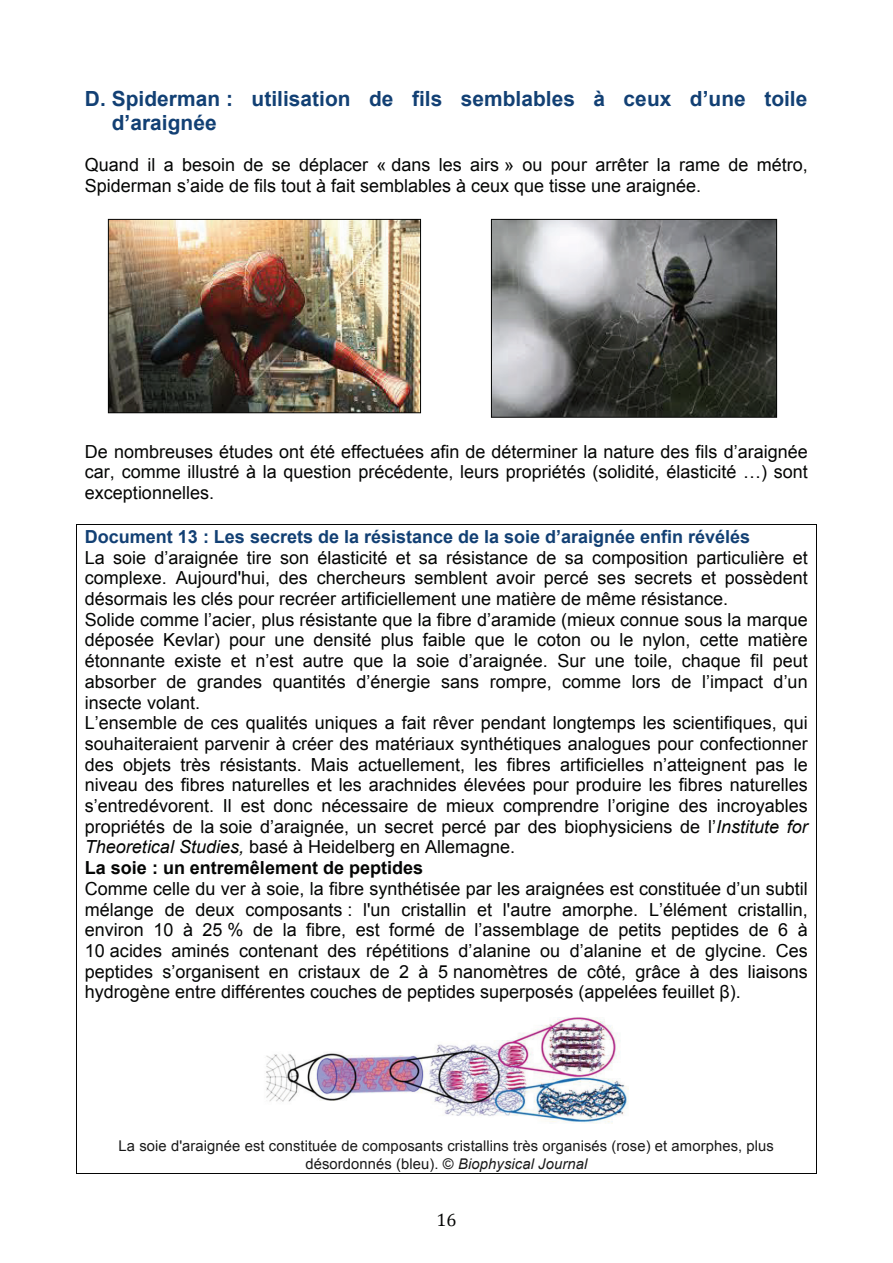
<style>
.page{position:relative;width:893px;height:1263px;background:#fff}
.page>*{position:absolute;margin:0;border:0;box-sizing:border-box;transform-origin:0 0}
.t1{font:700 20.85px/24.2px "Arial";letter-spacing:.005em;color:#124074}
.t2{font:18px/20.7px "Arial";color:#040504}
.t3{font:700 18px "Arial";color:#124074}
.t4{font:18px "Cambria";color:#040504}
.t5{font:14.7px/17.7px "Arial";letter-spacing:.01em;color:#191919;text-align:center}
.s1{font-style:italic}
.s2{font-weight:700}
</style>
<div class="page">
<hr style="left:77px;top:524px;width:739px;height:1px;background:#040504">
<svg style="left:76px;top:524px;width:1px;height:478px"></svg>
<svg style="left:816px;top:524px;width:1px;height:478px"></svg>
<hr style="left:76px;top:1002px;width:1px;height:135px;background:#040504">
<hr style="left:816px;top:1002px;width:1px;height:135px;background:#040504">
<hr style="left:77px;top:1173px;width:739px;height:1px;background:#040504">
<svg style="left:76px;top:1137px;width:1px;height:37px"></svg>
<svg style="left:816px;top:1137px;width:1px;height:37px"></svg>
<img style="left:110px;top:221px;width:309px;height:190px">
<div style="left:108px;top:219px;width:313px;height:194px;border:1px solid #040504"></div>
<img style="left:493px;top:221px;width:282px;height:195px">
<div style="left:491px;top:219px;width:286px;height:199px;border:1px solid #040504"></div>
<img style="left:266px;top:1017px;width:363px;height:107px">
<p class="t1" style="left:112px;top:87px;width:697px;text-indent:-27px">D. Spiderman : utilisation de fils semblables à ceux d’une toile d’araignée</p>
<p class="t2" style="left:85px;top:155px;width:724px">Quand il a besoin de se déplacer « dans les airs » ou pour arrêter la rame de métro,<br>Spiderman s’aide de fils tout à fait semblables à ceux que tisse une araignée.</p>
<p class="t2" style="left:85px;top:441px;width:724px;text-align:justify">De nombreuses études ont été effectuées afin de déterminer la nature des fils d’araignée car, comme illustré à la question précédente, leurs propriétés (solidité, élasticité …) sont exceptionnelles.</p>
<p class="t3" style="left:85px;top:525px;width:667px">Document 13 : Les secrets de la résistance de la soie d’araignée enfin révélés</p>
<p class="t2" style="left:85px;top:547px;width:724px">La soie d’araignée tire son élasticité et sa résistance de sa composition particulière et complexe. Aujourd'hui, des chercheurs semblent avoir percé ses secrets et possèdent désormais les clés pour recréer artificiellement une matière de même résistance.<br>Solide comme l’acier, plus résistante que la fibre d’aramide (mieux connue sous la marque déposée Kevlar) pour une densité plus faible que le coton ou le nylon, cette matière étonnante existe et n’est autre que la soie d’araignée. Sur une toile, chaque fil peut absorber de grandes quantités d’énergie sans rompre, comme lors de l’impact d’un insecte volant.<br>L’ensemble de ces qualités uniques a fait rêver pendant longtemps les scientifiques, qui souhaiteraient parvenir à créer des matériaux synthétiques analogues pour confectionner des objets très résistants. Mais actuellement, les fibres artificielles n’atteignent pas le niveau des fibres naturelles et les arachnides élevées pour produire les fibres naturelles s’entredévorent. Il est donc nécessaire de mieux comprendre l’origine des incroyables propriétés de la soie d’araignée, un secret percé par des biophysiciens de l’<span class="s1">Institute for Theoretical Studies,</span> basé à Heidelberg en Allemagne.<br><span class="s2">La soie : un entremêlement de peptides</span></p>
<p class="t2" style="left:85px;top:878px;width:724px;text-align:justify">Comme celle du ver à soie, la fibre synthétisée par les araignées est constituée d’un subtil mélange de deux composants : l'un cristallin et l'autre amorphe. L’élément cristallin, environ 10 à 25 % de la fibre, est formé de l’assemblage de petits peptides de 6 à 10 acides aminés contenant des répétitions d’alanine ou d’alanine et de glycine. Ces peptides s’organisent en cristaux de 2 à 5 nanomètres de côté, grâce à des liaisons hydrogène entre différentes couches de peptides superposés (appelées feuillet β).</p>
<p class="t5" style="left:119px;top:1137px;width:657px">La soie d'araignée est constituée de composants cristallins très organisés (rose) et amorphes, plus désordonnés (bleu). © <span class="s1">Biophysical Journal</span></p>
<p class="t4" style="left:436px;top:1209px;width:21px">16</p>
</div>
